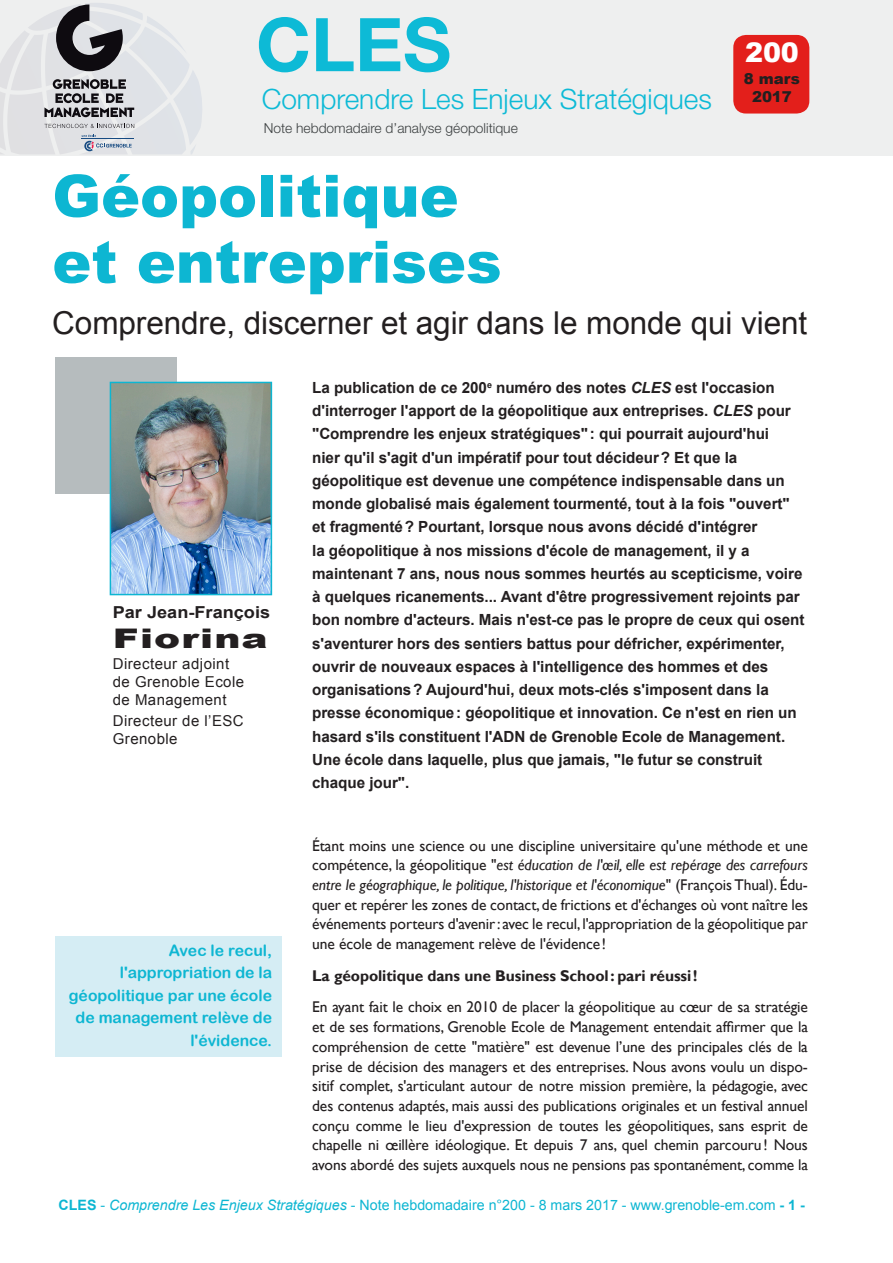
<style>
.page{position:relative;width:893px;height:1263px;background:#fff}
.page>*{position:absolute;margin:0;border:0;box-sizing:border-box;transform-origin:0 0}
.t1{font:700 74.1px "Helvetica Neue";color:#0dbad6}
.Titre_CLES{font:900 58.5px "Arial";color:#0db6d2}
.Titre_CLES-2{font:31.5px "Arial";letter-spacing:-.005em;color:#231f20}
.t2{font:300 28.05px "Helvetica Neue";color:#0dbad6}
.t3{font:900 27px "Arial";letter-spacing:.03em;color:#231f20;scale:1.45 1}
.Texte_courant_CLES{font:900 27px "Arial";color:#fff}
.t4{font:700 16.5px "Arial";color:#231f20;scale:1.1 1}
.Exergue_CLES{font:15.75px/22.5px "Arial Rounded MT Bold";color:#0db6d2;text-align:right}
.Texte_courant_CLES-2{font:15.6px/19.6px "Gill Sans";letter-spacing:-.005em;color:#231f20;text-align:justify}
.Texte_courant_CLES-3{font:700 15.6px "Gill Sans";letter-spacing:-.005em;color:#231f20}
.Chapo_CLES{font:700 15.3px/23.2px "Arial";letter-spacing:-.005em;color:#231f20}
.t5{font:15px/18px "Arial";letter-spacing:.03em;color:#231f20}
.Texte_courant_CLES-4{font:900 15px "Arial";color:#231f20}
.t6{font:14.25px "Arial";color:#0db6d2}
.t7{font:300 13.8px "Helvetica Neue";color:#3d4142}
.s1{font-style:italic}
.s2{font-weight:700}
</style>
<div class="page">
<div style="left:56px;top:936px;width:225px;height:121px;background:#d5edf4"></div>
<div style="left:0;top:0;width:893px;height:155px;background:#eeefef"></div>
<svg style="left:0;top:3px;width:202px;height:151px"></svg>
<div style="left:56px;top:357px;width:121px;height:136px;background:#b6bcbe"></div>
<img style="left:113px;top:385px;width:156px;height:207px">
<div style="left:110px;top:382px;width:162px;height:213px;border:2px solid #0db6d2"></div>
<div style="left:733px;top:35px;width:76px;height:79px;background:#e31f1b;border-radius:13px"></div>
<p class="t1" style="left:256px;top:-1px;width:197px">CLES</p>
<p class="t2" style="left:262px;top:82px;width:452px">Comprendre Les Enjeux Stratégiques</p>
<p class="t7" style="left:264px;top:120px;width:256px">Note hebdomadaire d’analyse géopolitique</p>
<p class="Texte_courant_CLES" style="left:745px;top:33px;width:55px">200</p>
<p class="Texte_courant_CLES-4" style="left:744px;top:68px;width:58px">8 mars</p>
<p class="Texte_courant_CLES-4" style="left:752px;top:86px;width:41px">2017</p>
<p class="Titre_CLES" style="left:52px;top:153px;width:408px">Géopolitique</p>
<p class="Titre_CLES" style="left:52px;top:219px;width:451px">et entreprises</p>
<p class="Titre_CLES-2" style="left:52px;top:302px;width:756px">Comprendre, discerner et agir dans le monde qui vient</p>
<p class="t4" style="left:113px;top:601px;width:145px">Par Jean-François</p>
<p class="t3" style="left:113px;top:618px;width:108px">Fiorina</p>
<p class="t5" style="left:113px;top:654px;width:118px">Directeur adjoint</p>
<p class="t5" style="left:113px;top:672px;width:133px">de Grenoble Ecole</p>
<p class="t5" style="left:113px;top:690px;width:115px">de Management</p>
<p class="t5" style="left:113px;top:711px;width:133px">Directeur de l’ESC<br>Grenoble</p>
<p class="Exergue_CLES" style="left:69px;top:938px;width:205px">Avec le recul, l'appropriation de la géopolitique par une école de management relève de l'évidence.</p>
<p class="Chapo_CLES" style="left:312px;top:376px;width:494px">La publication de ce 200<sup>e</sup> numéro des notes <span class="s1">CLES</span> est l'occasion d'interroger l'apport de la géopolitique aux entreprises. <span class="s1">CLES</span> pour "Comprendre les enjeux stratégiques" : qui pourrait aujourd'hui<br>nier qu'il s'agit d'un impératif pour tout décideur? Et que la géopolitique est devenue une compétence indispensable dans un monde globalisé mais également tourmenté, tout à la fois "ouvert" et fragmenté? Pourtant, lorsque nous avons décidé d'intégrer<br>la géopolitique à nos missions d'école de management, il y a maintenant 7 ans, nous nous sommes heurtés au scepticisme, voire à quelques ricanements... Avant d'être progressivement rejoints par bon nombre d'acteurs. Mais n'est-ce pas le propre de ceux qui osent s'aventurer hors des sentiers battus pour défricher, expérimenter, ouvrir de nouveaux espaces à l'intelligence des hommes et des organisations? Aujourd'hui, deux mots-clés s'imposent dans la presse économique: géopolitique et innovation. Ce n'est en rien un hasard s'ils constituent l'ADN de Grenoble Ecole de Management.<br>Une école dans laquelle, plus que jamais, "le futur se construit chaque jour".</p>
<p class="Texte_courant_CLES-2" style="left:312px;top:836px;width:497px">Étant moins une science ou une discipline universitaire qu'une méthode et une compétence, la géopolitique "<span class="s1">est éducation de l'œil, elle est repérage des carrefours entre le géographique, le politique, l'historique et l'économique</span>" (François Thual). Édu&shy;quer et repérer les zones de contact, de frictions et d'échanges où vont naître les événements porteurs d'avenir: avec le recul, l'appropriation de la géopolitique par une école de management relève de l'évidence!</p>
<p class="Texte_courant_CLES-3" style="left:312px;top:966px;width:387px">La géopolitique dans une Business School: pari réussi!</p>
<p class="Texte_courant_CLES-2" style="left:312px;top:998px;width:497px">En ayant fait le choix en 2010 de placer la géopolitique au cœur de sa stratégie et de ses formations, Grenoble Ecole de Management entendait affirmer que la compréhension de cette "matière" est devenue l’une des principales clés de la prise de décision des managers et des entreprises. Nous avons voulu un dispo&shy;sitif complet, s'articulant autour de notre mission première, la pédagogie, avec des contenus adaptés, mais aussi des publications originales et un festival annuel conçu comme le lieu d'expression de toutes les géopolitiques, sans esprit de chapelle ni œillère idéologique. Et depuis 7 ans, quel chemin parcouru! Nous avons abordé des sujets auxquels nous ne pensions pas spontanément, comme la</p>
<p class="t6" style="left:59px;top:1195px;width:748px"><span class="s2">CLES</span> - <span class="s1">Comprendre Les Enjeux Stratégiques</span> - Note hebdomadaire n°200 - 8 mars 2017 - www.grenoble-em.com <span class="s2">- 1 -</span></p>
</div>
